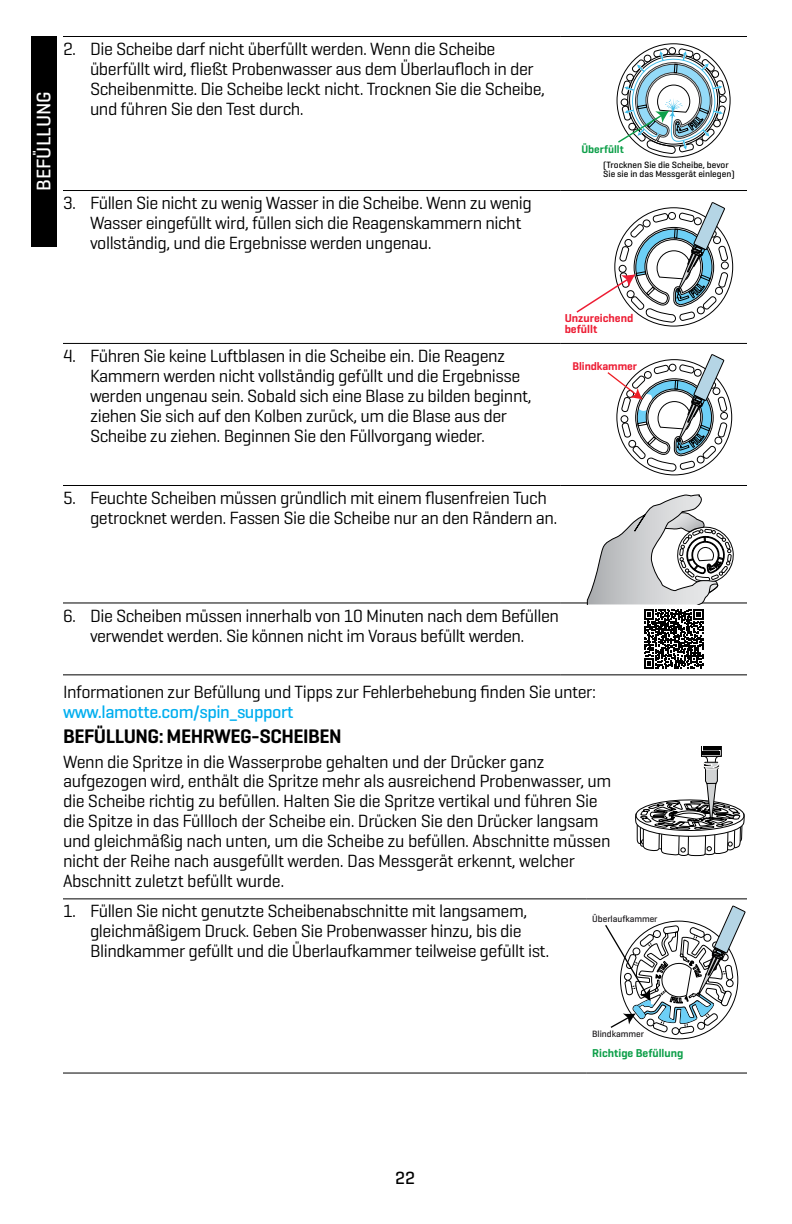
<style>
.page{position:relative;width:792px;height:1224px;background:#fff}
.page>*{position:absolute;margin:0;border:0;box-sizing:border-box;transform-origin:0 0}
.t1{font:600 20px "Geogrotesque";letter-spacing:-.025em;color:#000}
.t2{font:500 20px "Geogrotesque";color:#fff}
.t3{font:18px/20px "Geogrotesque";letter-spacing:-.025em;color:#000}
.t4{font:500 18px "Geogrotesque";letter-spacing:-.025em;color:#00aeef}
.t5{font:500 18px "Geogrotesque";color:#000}
.t6{font:600 11.6px/11.4px "Geogrotesque";color:#ed1d34}
.t7{font:600 11.6px "Geogrotesque";color:#0d9f49}
.t8{font:600 11.4px "Geogrotesque";letter-spacing:-.005em;color:#ed1d34}
.t9{font:600 11.2px "Geogrotesque";color:#0d9f49}
.t10{font:500 9.2px/9.2px "Geogrotesque";color:#000}
.t11{font:500 9.2px "Geogrotesque";letter-spacing:-.005em;color:#1b181b}
</style>
<div class="page">
<hr style="left:63px;top:36px;width:497px;height:1px;background:#000">
<hr style="left:560px;top:36px;width:187px;height:1px;background:#000">
<hr style="left:63px;top:190px;width:497px;height:1px;background:#000">
<hr style="left:560px;top:190px;width:187px;height:1px;background:#000">
<hr style="left:63px;top:343px;width:497px;height:1px;background:#000">
<hr style="left:560px;top:343px;width:187px;height:1px;background:#000">
<hr style="left:63px;top:485px;width:497px;height:1px;background:#000">
<hr style="left:560px;top:485px;width:187px;height:1px;background:#000">
<hr style="left:63px;top:602px;width:497px;height:1px;background:#000">
<hr style="left:560px;top:602px;width:187px;height:1px;background:#000">
<hr style="left:63px;top:674px;width:497px;height:1px;background:#000">
<hr style="left:560px;top:674px;width:187px;height:1px;background:#000">
<div style="left:669px;top:47px;width:7px;height:8px;border:1px solid #000;border-radius:50%"></div>
<div style="left:719px;top:96px;width:8px;height:7px;border:1px solid #000;border-radius:50%"></div>
<svg style="left:616px;top:48px;width:110px;height:106px"></svg>
<div style="left:721px;top:262px;width:8px;height:7px;border:1px solid #000;border-radius:50%"></div>
<svg style="left:576px;top:202px;width:152px;height:121px"></svg>
<div style="left:720px;top:412px;width:8px;height:8px;border:1px solid #000;border-radius:50%"></div>
<svg style="left:607px;top:354px;width:120px;height:117px"></svg>
<svg style="left:587px;top:494px;width:148px;height:175px"></svg>
<svg style="left:635px;top:746px;width:110px;height:111px"></svg>
<hr style="left:63px;top:1073px;width:524px;height:1px;background:#000">
<hr style="left:587px;top:1073px;width:160px;height:1px;background:#000">
<hr style="left:63px;top:898px;width:524px;height:1px;background:#000">
<hr style="left:587px;top:898px;width:160px;height:1px;background:#000">
<svg style="left:605px;top:905px;width:141px;height:130px"></svg>
<div style="left:31px;top:36px;width:26px;height:210px;background:#000"></div>
<p class="t2" style="left:31px;top:191px;width:102px;rotate:-90deg">BEFÜLLUNG</p>
<p class="t3" style="left:90px;top:38px;width:457px;text-indent:-27px">2. Die Scheibe darf nicht überfüllt werden. Wenn die Scheibe überfüllt wird, fließt Probenwasser aus dem Überlaufloch in der Scheibenmitte. Die Scheibe leckt nicht. Trocknen Sie die Scheibe, und führen Sie den Test durch.</p>
<p class="t3" style="left:90px;top:192px;width:443px;text-indent:-27px">3. Füllen Sie nicht zu wenig Wasser in die Scheibe. Wenn zu wenig<br>Wasser eingefüllt wird, füllen sich die Reagenskammern nicht vollständig, und die Ergebnisse werden ungenau.</p>
<p class="t9" style="left:581px;top:143px;width:44px">Überfüllt</p>
<p class="t10" style="left:603px;top:160px;width:133px">(Trocknen Sie die Scheibe, bevor<br>Sie sie in das Messgerät einlegen)</p>
<p class="t3" style="left:90px;top:345px;width:443px;text-indent:-27px">4. Führen Sie keine Luftblasen in die Scheibe ein. Die Reagenz Kammern werden nicht vollständig gefüllt und die Ergebnisse werden ungenau sein. Sobald sich eine Blase zu bilden beginnt, ziehen Sie sich auf den Kolben zurück, um die Blase aus der Scheibe zu ziehen. Beginnen Sie den Füllvorgang wieder.</p>
<p class="t6" style="left:565px;top:312px;width:70px">Unzureichend befüllt</p>
<p class="t8" style="left:572px;top:359px;width:66px">Blindkammer</p>
<p class="t3" style="left:90px;top:487px;width:469px;text-indent:-27px">5. Feuchte Scheiben müssen gründlich mit einem flusenfreien Tuch getrocknet werden. Fassen Sie die Scheibe nur an den Rändern an.</p>
<p class="t3" style="left:63px;top:605px;width:498px;text-align:center">6. Die Scheiben müssen innerhalb von 10 Minuten nach dem Befüllen verwendet werden. Sie können nicht im Voraus befüllt werden.</p>
<p class="t3" style="left:63px;top:682px;width:534px">Informationen zur Befüllung und Tipps zur Fehlerbehebung finden Sie unter:</p>
<p class="t4" style="left:63px;top:701px;width:232px">www.lamotte.com/spin_support</p>
<p class="t1" style="left:63px;top:724px;width:280px">BEFÜLLUNG: MEHRWEG-SCHEIBEN</p>
<p class="t3" style="left:63px;top:751px;width:550px">Wenn die Spritze in die Wasserprobe gehalten und der Drücker ganz aufgezogen wird, enthält die Spritze mehr als ausreichend Probenwasser, um die Scheibe richtig zu befüllen. Halten Sie die Spritze vertikal und führen Sie die Spitze in das Füllloch der Scheibe ein. Drücken Sie den Drücker langsam und gleichmäßig nach unten, um die Scheibe zu befüllen. Abschnitte müssen nicht der Reihe nach ausgefüllt werden. Das Messgerät erkennt, welcher Abschnitt zuletzt befüllt wurde.</p>
<p class="t3" style="left:90px;top:901px;width:461px;text-indent:-27px">1. Füllen Sie nicht genutzte Scheibenabschnitte mit langsamem, gleichmäßigem Druck. Geben Sie Probenwasser hinzu, bis die<br>Blindkammer gefüllt und die Überlaufkammer teilweise gefüllt ist.</p>
<p class="t11" style="left:592px;top:913px;width:67px">Überlaufkammer</p>
<p class="t11" style="left:592px;top:1028px;width:53px">Blindkammer</p>
<p class="t7" style="left:592px;top:1045px;width:93px">Richtige Befüllung</p>
<p class="t5" style="left:395px;top:1166px;width:21px">22</p>
</div>
